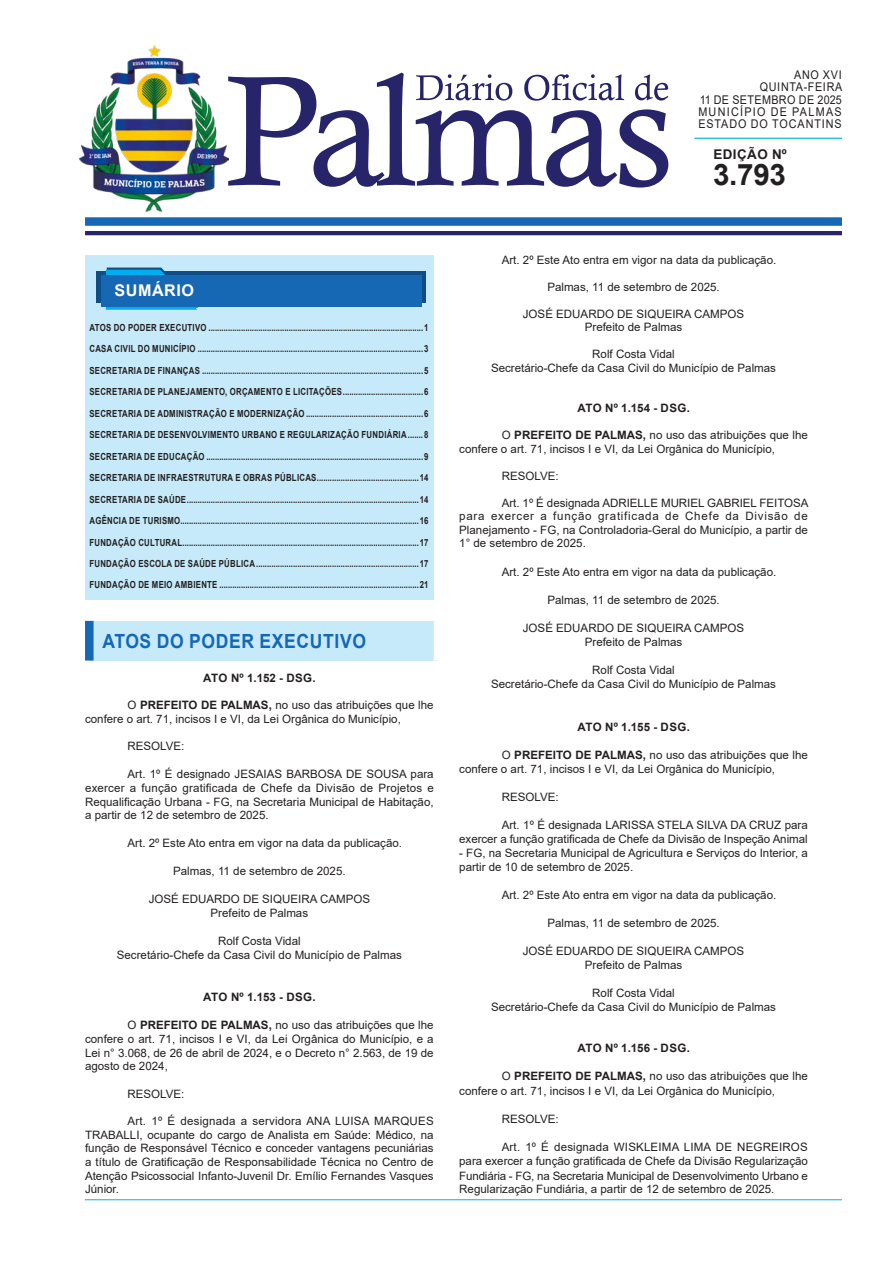
<style>
.page{position:relative;width:893px;height:1263px;background:#fff}
.page>*{position:absolute;margin:0;border:0;box-sizing:border-box;transform-origin:0 0}
.t1{font:700 29.55px "Arial";color:#231f20}
.t2{font:700 19.5px "Arial";letter-spacing:.035em;color:#1768b4;scale:.9 1}
.t3{font:700 16.2px "Arial";letter-spacing:.035em;color:#fff}
.t4{font:700 13.35px "Arial";letter-spacing:.035em;color:#231f20}
.t5{font:12px/12.3px "Arial";letter-spacing:.065em;color:#231f20;text-align:right;scale:.9 1}
.t6{font:11.55px/14.1px "Arial";color:#231f20;text-align:center}
.t7{font:700 11.55px "Arial";letter-spacing:.015em;color:#231f20}
.t8{font:700 9.75px/21.5px "Arial";letter-spacing:.035em;color:#231f20;text-align:justify;scale:.8 1}
.s1{font-weight:700}
</style>
<div class="page">
<div style="left:85px;top:255px;width:349px;height:345px;background:#c6eafa"></div>
<div style="left:85px;top:217px;width:757px;height:9px;background:#1768b4"></div>
<hr style="left:85px;top:231px;width:757px;height:4px;background:#28246a">
<hr style="left:694px;top:138px;width:148px;height:1px;background:#00aeef">
<svg style="left:229px;top:73px;width:439px;height:115px"></svg>
<svg style="left:96px;top:272px;width:329px;height:31px"></svg>
<svg style="left:106px;top:268px;width:92px;height:42px"></svg>
<div style="left:101px;top:276px;width:321px;height:31px;background:#1768b4"></div>
<hr style="left:85px;top:1199px;width:757px;height:1px;background:#00aeef">
<img style="left:80px;top:46px;width:149px;height:167px">
<div style="left:89px;top:621px;width:349px;height:39px;background:#c6eafa"></div>
<div style="left:85px;top:621px;width:9px;height:39px;background:#1768b4"></div>
<div style="left:434px;top:621px;width:8px;height:39px;background:#fff"></div>
<p class="t5" style="left:698px;top:69px;width:162px">ANO XVI<br>QUINTA-FEIRA<br>11 DE SETEMBRO DE 2025<br>MUNICÍPIO DE PALMAS<br>ESTADO DO TOCANTINS</p>
<h1 class="t1" style="left:713px;top:154px;width:74px">3.793</h1>
<p class="t4" style="left:713px;top:145px;width:75px">EDIÇÃO Nº</p>
<h3 class="t3" style="left:114px;top:279px;width:81px">SUMÁRIO</h3>
<p class="t8" style="left:89px;top:317px;width:425px">ATOS DO PODER EXECUTIVO ...................................................................................................1<br>CASA CIVIL DO MUNICÍPIO ........................................................................................................3<br>SECRETARIA DE FINANÇAS ......................................................................................................5</p>
<p class="t8" style="left:89px;top:381px;width:425px">SECRETARIA DE PLANEJAMENTO, ORÇAMENTO E LICITAÇÕES.....................................6<br>SECRETARIA DE ADMINISTRAÇÃO E MODERNIZAÇÃO ......................................................6<br>SECRETARIA DE DESENVOLVIMENTO URBANO E REGULARIZAÇÃO FUNDIÁRIA .......8<br>SECRETARIA DE EDUCAÇÃO ....................................................................................................9<br>SECRETARIA DE INFRAESTRUTURA E OBRAS PÚBLICAS...............................................14</p>
<p class="t8" style="left:89px;top:489px;width:425px">SECRETARIA DE SAÚDE...........................................................................................................14</p>
<p class="t8" style="left:89px;top:510px;width:425px">AGÊNCIA DE TURISMO..............................................................................................................16<br>FUNDAÇÃO CULTURAL.............................................................................................................17</p>
<p class="t8" style="left:89px;top:553px;width:425px">FUNDAÇÃO ESCOLA DE SAÚDE PÚBLICA...........................................................................17</p>
<p class="t8" style="left:89px;top:574px;width:425px">FUNDAÇÃO DE MEIO AMBIENTE ............................................................................................21</p>
<h2 class="t2" style="left:102px;top:627px;width:294px">ATOS DO PODER EXECUTIVO</h2>
<p class="t7" style="left:203px;top:669px;width:114px">ATO Nº 1.152 - DSG.</p>
<p class="t6" style="left:85px;top:698px;width:350px;text-align:left;text-indent:43px">O <span class="s1">PREFEITO DE PALMAS,</span> no uso das atribuições que lhe confere o art. 71, incisos I e VI, da Lei Orgânica do Município,</p>
<p class="t6" style="left:128px;top:739px;width:58px">RESOLVE:</p>
<p class="t6" style="left:85px;top:767px;width:350px;text-align:justify;text-indent:43px">Art. 1º É designado JESAIAS BARBOSA DE SOUSA para exercer a função gratificada de Chefe da Divisão de Projetos e Requalificação Urbana - FG, na Secretaria Municipal de Habitação, a partir de 12 de setembro de 2025.</p>
<p class="t6" style="left:128px;top:836px;width:276px">Art. 2º Este Ato entra em vigor na data da publicação.</p>
<p class="t6" style="left:173px;top:863px;width:174px">Palmas, 11 de setembro de 2025.</p>
<p class="t6" style="left:149px;top:891px;width:223px">JOSÉ EDUARDO DE SIQUEIRA CAMPOS<br>Prefeito de Palmas</p>
<p class="t6" style="left:117px;top:934px;width:286px">Rolf Costa Vidal<br>Secretário-Chefe da Casa Civil do Município de Palmas</p>
<p class="t7" style="left:203px;top:989px;width:114px">ATO Nº 1.153 - DSG.</p>
<p class="t6" style="left:85px;top:1018px;width:350px;text-align:justify;text-indent:43px">O <span class="s1">PREFEITO DE PALMAS,</span> no uso das atribuições que lhe confere o art. 71, incisos I e VI, da Lei Orgânica do Município, e a Lei n° 3.068, de 26 de abril de 2024, e o Decreto n° 2.563, de 19 de agosto de 2024,</p>
<p class="t6" style="left:128px;top:1086px;width:58px">RESOLVE:</p>
<p class="t6" style="left:85px;top:1114px;width:350px;line-height:13.6px;text-align:justify;text-indent:43px">Art. 1º É designada a servidora ANA LUISA MARQUES TRABALLI, ocupante do cargo de Analista em Saúde: Médico, na função de Responsável Técnico e conceder vantagens pecuniárias a título de Gratificação de Responsabilidade Técnica no Centro de Atenção Psicossocial Infanto-Juvenil Dr. Emílio Fernandes Vasques Júnior.</p>
<p class="t6" style="left:502px;top:253px;width:276px">Art. 2º Este Ato entra em vigor na data da publicação.</p>
<p class="t6" style="left:547px;top:280px;width:174px">Palmas, 11 de setembro de 2025.</p>
<p class="t6" style="left:523px;top:307px;width:223px;line-height:13.5px">JOSÉ EDUARDO DE SIQUEIRA CAMPOS<br>Prefeito de Palmas</p>
<p class="t6" style="left:491px;top:347px;width:286px;line-height:13.5px">Rolf Costa Vidal<br>Secretário-Chefe da Casa Civil do Município de Palmas</p>
<p class="t7" style="left:577px;top:400px;width:114px">ATO Nº 1.154 - DSG.</p>
<p class="t6" style="left:459px;top:428px;width:350px;line-height:13.5px;text-align:left;text-indent:43px">O <span class="s1">PREFEITO DE PALMAS,</span> no uso das atribuições que lhe confere o art. 71, incisos I e VI, da Lei Orgânica do Município,</p>
<p class="t6" style="left:502px;top:469px;width:58px">RESOLVE:</p>
<p class="t6" style="left:459px;top:496px;width:351px;line-height:13.5px;text-align:justify;text-indent:43px">Art. 1º É designada ADRIELLE MURIEL GABRIEL FEITOSA para exercer a função gratificada de Chefe da Divisão de Planejamento - FG, na Controladoria-Geral do Município, a partir de 1° de setembro de 2025.</p>
<p class="t6" style="left:502px;top:564px;width:276px">Art. 2º Este Ato entra em vigor na data da publicação.</p>
<p class="t6" style="left:547px;top:593px;width:174px">Palmas, 11 de setembro de 2025.</p>
<p class="t6" style="left:523px;top:621px;width:223px">JOSÉ EDUARDO DE SIQUEIRA CAMPOS<br>Prefeito de Palmas</p>
<p class="t6" style="left:491px;top:663px;width:286px">Rolf Costa Vidal<br>Secretário-Chefe da Casa Civil do Município de Palmas</p>
<p class="t7" style="left:577px;top:718px;width:114px">ATO Nº 1.155 - DSG.</p>
<p class="t6" style="left:459px;top:748px;width:350px;text-align:left;text-indent:43px">O <span class="s1">PREFEITO DE PALMAS,</span> no uso das atribuições que lhe confere o art. 71, incisos I e VI, da Lei Orgânica do Município,</p>
<p class="t6" style="left:502px;top:790px;width:58px">RESOLVE:</p>
<p class="t6" style="left:459px;top:818px;width:350px;text-align:right">Art. 1º É designada LARISSA STELA SILVA DA CRUZ para<br>exercer a função gratificada de Chefe da Divisão de Inspeção Animal</p>
<p class="t6" style="left:459px;top:846px;width:350px;text-align:left">- FG, na Secretaria Municipal de Agricultura e Serviços do Interior, a partir de 10 de setembro de 2025.</p>
<p class="t6" style="left:502px;top:888px;width:276px">Art. 2º Este Ato entra em vigor na data da publicação.</p>
<p class="t6" style="left:547px;top:916px;width:174px">Palmas, 11 de setembro de 2025.</p>
<p class="t6" style="left:523px;top:944px;width:223px">JOSÉ EDUARDO DE SIQUEIRA CAMPOS<br>Prefeito de Palmas</p>
<p class="t6" style="left:491px;top:985px;width:286px">Rolf Costa Vidal<br>Secretário-Chefe da Casa Civil do Município de Palmas</p>
<p class="t7" style="left:577px;top:1040px;width:114px">ATO Nº 1.156 - DSG.</p>
<p class="t6" style="left:459px;top:1069px;width:350px;text-align:left;text-indent:43px">O <span class="s1">PREFEITO DE PALMAS,</span> no uso das atribuições que lhe confere o art. 71, incisos I e VI, da Lei Orgânica do Município,</p>
<p class="t6" style="left:502px;top:1111px;width:58px">RESOLVE:</p>
<p class="t6" style="left:459px;top:1140px;width:350px;text-align:justify;text-indent:43px">Art. 1º É designada WISKLEIMA LIMA DE NEGREIROS para exercer a função gratificada de Chefe da Divisão Regularização Fundiária - FG, na Secretaria Municipal de Desenvolvimento Urbano e Regularização Fundiária, a partir de 12 de setembro de 2025.</p>
</div>
